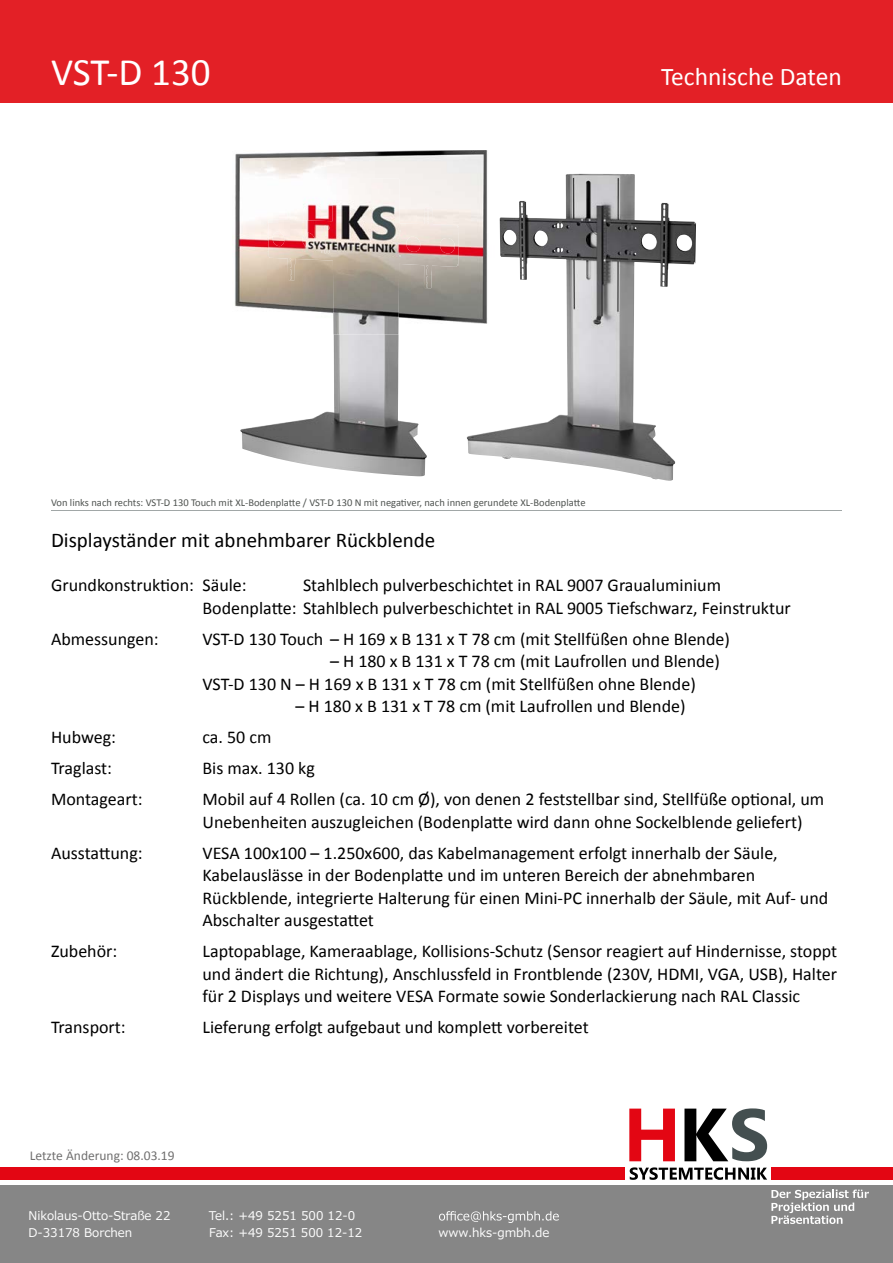
<style>
.page{position:relative;width:893px;height:1263px;background:#fff}
.page>*{position:absolute;margin:0;border:0;box-sizing:border-box;transform-origin:0 0}
.t1{font:39px "Calibri";letter-spacing:-.005em;color:#fff}
.t2{font:25.5px "Calibri";color:#fff}
.t3{font:21px "Calibri";color:#000}
.t4{font:18px/22.5px "Calibri";color:#000}
.t5{font:13.5px "Calibri";color:#706f6f}
.t6{font:12px "Meiryo";color:#fff}
.t7{font:10.5px "Calibri";color:#4f5350}
</style>
<div class="page">
<div style="left:0;top:0;width:893px;height:102px;background:#e32026"></div>
<div style="left:1px;top:1185px;width:892px;height:78px;background:#868686"></div>
<svg style="left:629px;top:1108px;width:46px;height:53px"></svg>
<svg style="left:684px;top:1108px;width:83px;height:53px"></svg>
<svg style="left:630px;top:1167px;width:137px;height:13px"></svg>
<div style="left:771px;top:1167px;width:122px;height:12px;background:#e30613"></div>
<div style="left:0;top:1167px;width:625px;height:12px;background:#e30613"></div>
<svg style="left:771px;top:1189px;width:98px;height:35px"></svg>
<svg style="left:439px;top:1211px;width:120px;height:12px"></svg>
<hr style="left:51px;top:510px;width:791px;height:1px;background:#a1a7a7">
<img style="left:240px;top:334px;width:187px;height:142px">
<img style="left:235px;top:150px;width:253px;height:173px">
<img style="left:268px;top:178px;width:191px;height:156px">
<img style="left:467px;top:174px;width:229px;height:307px">
<h1 class="t1" style="left:51px;top:47px;width:161px">VST-D 130</h1>
<h2 class="t2" style="left:661px;top:60px;width:182px">Technische Daten</h2>
<p class="t7" style="left:51px;top:496px;width:536px">Von links nach rechts: VST-D 130 Touch mit XL-Bodenplatte / VST-D 130 N mit negativer, nach innen gerundete XL-Bodenplatte</p>
<p class="t3" style="left:51px;top:527px;width:386px">Displayständer mit abnehmbarer Rückblende</p>
<p class="t4" style="left:51px;top:574px;width:197px">Grundkonstruktion: Säule:</p>
<p class="t4" style="left:202px;top:574px;width:590px;text-indent:101px">Stahlblech pulverbeschichtet in RAL 9007 Graualuminium<br>Bodenplatte: Stahlblech pulverbeschichtet in RAL 9005 Tiefschwarz, Feinstruktur</p>
<p class="t4" style="left:51px;top:627px;width:109px">Abmessungen:</p>
<p class="t4" style="left:203px;top:627px;width:529px">VST-D 130 Touch – H 169 x B 131 x T 78 cm (mit Stellfüßen ohne Blende)</p>
<p class="t4" style="left:202px;top:650px;width:519px;text-indent:128px">– H 180 x B 131 x T 78 cm (mit Laufrollen und Blende)<br>VST-D 130 N – H 169 x B 131 x T 78 cm (mit Stellfüßen ohne Blende)</p>
<p class="t4" style="left:295px;top:695px;width:392px">– H 180 x B 131 x T 78 cm (mit Laufrollen und Blende)</p>
<p class="t4" style="left:51px;top:726px;width:67px">Hubweg:</p>
<p class="t4" style="left:202px;top:726px;width:71px">ca. 50 cm</p>
<p class="t4" style="left:51px;top:757px;width:63px">Traglast:</p>
<p class="t4" style="left:202px;top:757px;width:114px">Bis max. 130 kg</p>
<p class="t4" style="left:51px;top:788px;width:93px">Montageart:</p>
<p class="t4" style="left:202px;top:788px;width:623px">Mobil auf 4 Rollen (ca. 10 cm Ø), von denen 2 feststellbar sind, Stellfüße optional, um<br>Unebenheiten auszugleichen (Bodenplatte wird dann ohne Sockelblende geliefert)</p>
<p class="t4" style="left:51px;top:841px;width:93px">Ausstattung:</p>
<p class="t4" style="left:202px;top:841px;width:627px">VESA 100x100 – 1.250x600, das Kabelmanagement erfolgt innerhalb der Säule, Kabelauslässe in der Bodenplatte und im unteren Bereich der abnehmbaren Rückblende, integrierte Halterung für einen Mini-PC innerhalb der Säule, mit Auf- und Abschalter ausgestattet</p>
<p class="t4" style="left:51px;top:940px;width:68px">Zubehör:</p>
<p class="t4" style="left:202px;top:940px;width:636px;text-align:justify">Laptopablage, Kameraablage, Kollisions-Schutz (Sensor reagiert auf Hindernisse, stoppt und ändert die Richtung), Anschlussfeld in Frontblende (230V, HDMI, VGA, USB), Halter für 2 Displays und weitere VESA Formate sowie Sonderlackierung nach RAL Classic</p>
<p class="t4" style="left:51px;top:1016px;width:76px">Transport:</p>
<p class="t4" style="left:202px;top:1016px;width:388px">Lieferung erfolgt aufgebaut und komplett vorbereitet</p>
<p class="t5" style="left:30px;top:1147px;width:146px">Letzte Änderung: 08.03.19</p>
<p class="t6" style="left:29px;top:1208px;width:144px">Nikolaus-Otto-Straße 22</p>
<p class="t6" style="left:209px;top:1208px;width:148px">Tel.: +49 5251 500 12-0</p>
<p class="t6" style="left:29px;top:1224px;width:105px">D-33178 Borchen</p>
<p class="t6" style="left:209px;top:1224px;width:154px">Fax: +49 5251 500 12-12</p>
<p class="t6" style="left:438px;top:1224px;width:112px">www.hks-gmbh.de</p>
</div>
